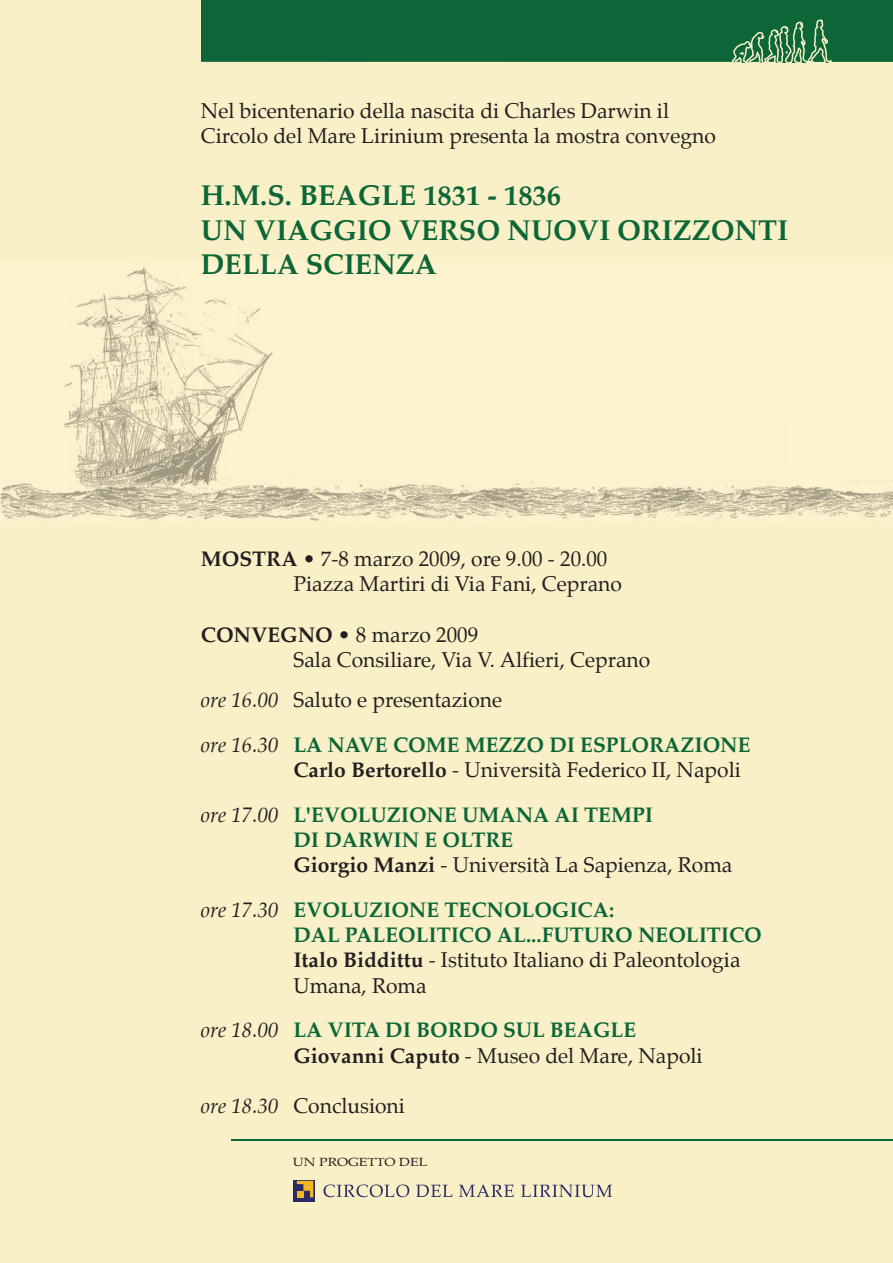
<style>
.page{position:relative;width:893px;height:1263px;background:#f9f0c8}
.page>*{position:absolute;margin:0;border:0;box-sizing:border-box;transform-origin:0 0}
.t1{font:700 28.5px/34.2px "Palatino";color:#0c6638}
.t2{font:21px/25.2px "Palatino";color:#231f20}
.t3{font:700 21px/25.2px "Palatino";color:#0c6638}
.t4{font:11.55px "Palatino";color:#231f20;scale:1.21 1}
.s1{font-weight:700}
.s2{font-weight:400;font-style:italic;color:#231f20}
.s3{font-weight:400;color:#231f20}
.s4{font-style:italic}
.s5{font-weight:700;color:#0c6638}
.s6{color:#231f20}
</style>
<div class="page">
<img style="left:0;top:262px;width:892px;height:259px">
<hr style="left:231px;top:1139px;width:662px;height:1px;background:#0c6638">
<div style="left:201px;top:0;width:691px;height:63px;background:#0c6638"></div>
<svg style="left:201px;top:20px;width:692px;height:43px"></svg>
<svg style="left:323px;top:1184px;width:86px;height:13px"></svg>
<svg style="left:416px;top:1184px;width:36px;height:13px"></svg>
<svg style="left:459px;top:1184px;width:55px;height:13px"></svg>
<svg style="left:521px;top:1184px;width:91px;height:13px"></svg>
<div style="left:293px;top:1180px;width:21px;height:21px;background:#2a2b65"></div>
<svg style="left:297px;top:1181px;width:16px;height:16px"></svg>
<p class="t2" style="left:201px;top:98px;width:516px">Nel bicentenario della nascita di Charles Darwin il<br>Circolo del Mare Lirinium presenta la mostra convegno</p>
<h1 class="t1" style="left:201px;top:178px;width:589px">H.M.S. BEAGLE 1831 - 1836<br>UN VIAGGIO VERSO NUOVI ORIZZONTI<br>DELLA SCIENZA</h1>
<p class="t2" style="left:293px;top:546px;width:330px;text-indent:-93px"><span class="s1">MOSTRA</span> • 7-8 marzo 2009, ore 9.00 - 20.00<br>Piazza Martiri di Via Fani, Ceprano</p>
<p class="t2" style="left:293px;top:622px;width:358px;text-indent:-93px"><span class="s1">CONVEGNO</span> • 8 marzo 2009<br>Sala Consiliare, Via V. Alfieri, Ceprano</p>
<p class="t3" style="left:201px;top:677px;width:551px;line-height:44.7px"><span class="s2">ore 16.00</span> <span class="s3">Saluto e presentazione<br></span><span class="s2">ore 16.30</span> LA NAVE COME MEZZO DI ESPLORAZIONE</p>
<p class="t2" style="left:201px;top:748px;width:541px;line-height:44.7px;text-indent:93px"><span class="s1">Carlo Bertorello</span> - Università Federico II, Napoli <span class="s4">ore 17.00</span> <span class="s5">L'EVOLUZIONE UMANA AI TEMPI</span></p>
<p class="t2" style="left:293px;top:827px;width:440px"><span class="s5">DI DARWIN E OLTRE<br></span><span class="s1">Giorgio Manzi</span> - Università La Sapienza, Roma</p>
<p class="t3" style="left:293px;top:897px;width:470px;text-indent:-93px"><span class="s2">ore 17.30</span> EVOLUZIONE TECNOLOGICA:<br>DAL PALEOLITICO AL...FUTURO NEOLITICO <span class="s6">Italo Biddittu</span> <span class="s3">- Istituto Italiano di Paleontologia Umana, Roma</span></p>
<p class="t3" style="left:293px;top:1017px;width:411px;text-indent:-93px"><span class="s2">ore 18.00</span> LA VITA DI BORDO SUL BEAGLE<br><span class="s6">Giovanni Caputo</span> <span class="s3">- Museo del Mare, Napoli</span></p>
<p class="t2" style="left:201px;top:1093px;width:206px"><span class="s4">ore 18.30</span> Conclusioni</p>
<p class="t4" style="left:293px;top:1152px;width:113px">UN PROGETTO DEL</p>
</div>
